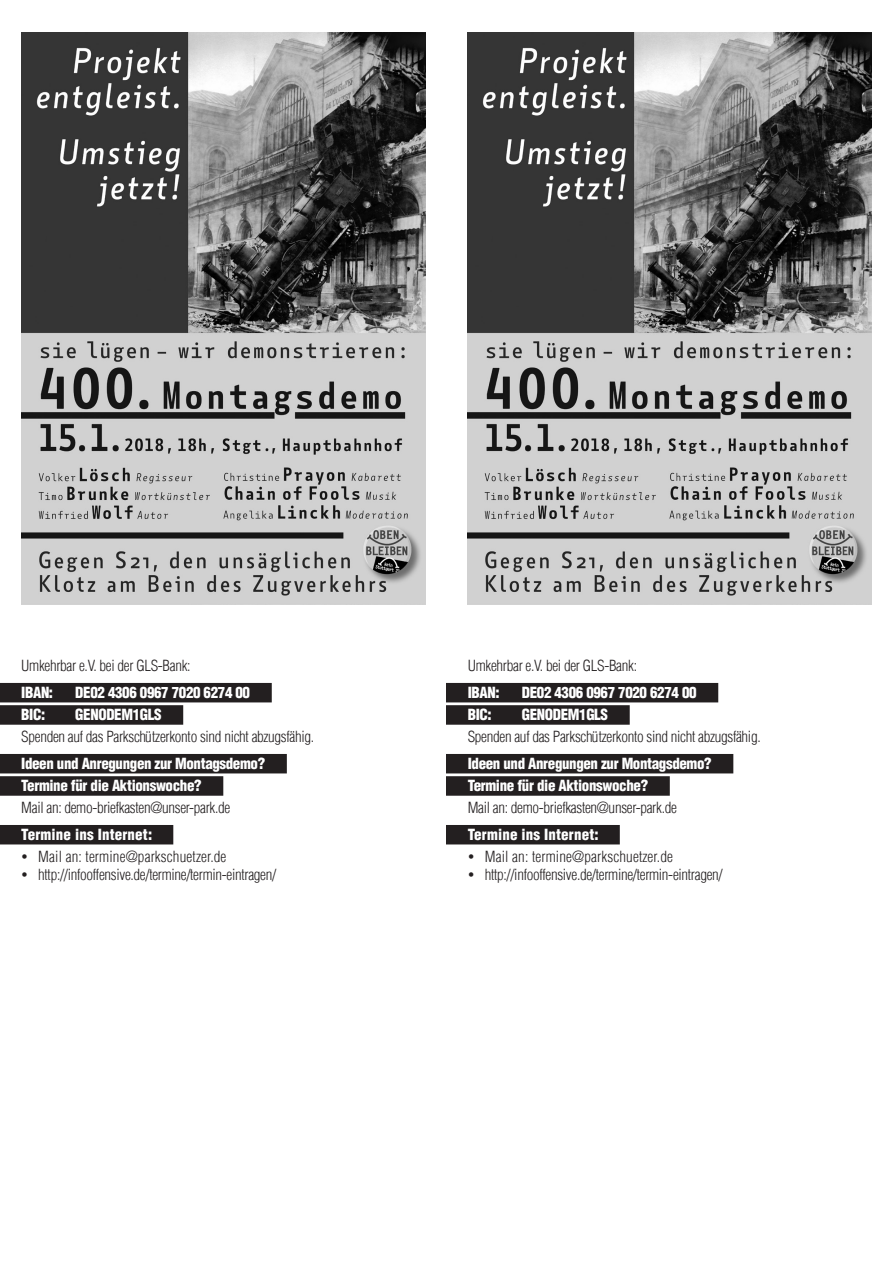
<style>
.page{position:relative;width:893px;height:1263px;background:#fff}
.page>*{position:absolute;margin:0;border:0;box-sizing:border-box;transform-origin:0 0}
.t1{font:15px "Switzerland Cond Light Plain";letter-spacing:-.02em;color:#231f20}
.t2{font:15px/22.2px "Switzerland Cond Black Plain";letter-spacing:-.025em;color:#fff}
.t3{font:15px "Switzerland Cond Light Plain";letter-spacing:.01em;color:#231f20}
.t4{font:15px "Switzerland Cond Black Plain";letter-spacing:.01em;color:#fff}
</style>
<div class="page">
<img style="left:21px;top:33px;width:404px;height:571px">
<div style="left:0;top:683px;width:272px;height:19px;background:#231f20"></div>
<div style="left:0;top:705px;width:183px;height:20px;background:#231f20"></div>
<div style="left:0;top:754px;width:287px;height:19px;background:#231f20"></div>
<div style="left:0;top:776px;width:223px;height:20px;background:#231f20"></div>
<div style="left:0;top:825px;width:173px;height:19px;background:#231f20"></div>
<img style="left:468px;top:33px;width:404px;height:571px">
<div style="left:446px;top:683px;width:272px;height:19px;background:#231f20"></div>
<div style="left:446px;top:705px;width:184px;height:20px;background:#231f20"></div>
<div style="left:446px;top:754px;width:287px;height:19px;background:#231f20"></div>
<div style="left:446px;top:776px;width:224px;height:20px;background:#231f20"></div>
<div style="left:446px;top:825px;width:174px;height:19px;background:#231f20"></div>
<p class="t1" style="left:21px;top:657px;width:171px">Umkehrbar e.V. bei der GLS-Bank:</p>
<p class="t2" style="left:21px;top:681px;width:33px">IBAN:</p>
<p class="t2" style="left:75px;top:681px;width:176px">DE02 4306 0967 7020 6274 00</p>
<p class="t2" style="left:21px;top:703px;width:25px">BIC:</p>
<p class="t2" style="left:75px;top:703px;width:88px">GENODEM1GLS</p>
<p class="t1" style="left:21px;top:728px;width:294px">Spenden auf das Parkschützerkonto sind nicht abzugsfähig.</p>
<p class="t2" style="left:21px;top:752px;width:245px">Ideen und Anregungen zur Montagsdemo?<br>Termine für die Aktionswoche?</p>
<p class="t1" style="left:21px;top:799px;width:211px">Mail an: demo-briefkasten@unser-park.de</p>
<p class="t4" style="left:21px;top:825px;width:132px">Termine ins Internet:</p>
<p class="t3" style="left:21px;top:848px;width:207px">• Mail an: termine@parkschuetzer.de</p>
<p class="t1" style="left:21px;top:866px;width:256px">• http://infooffensive.de/termine/termin-eintragen/</p>
<p class="t1" style="left:468px;top:657px;width:171px">Umkehrbar e.V. bei der GLS-Bank:</p>
<p class="t2" style="left:468px;top:681px;width:33px">IBAN:</p>
<p class="t2" style="left:522px;top:681px;width:176px">DE02 4306 0967 7020 6274 00</p>
<p class="t2" style="left:468px;top:703px;width:25px">BIC:</p>
<p class="t2" style="left:522px;top:703px;width:88px">GENODEM1GLS</p>
<p class="t1" style="left:468px;top:728px;width:294px">Spenden auf das Parkschützerkonto sind nicht abzugsfähig.</p>
<p class="t2" style="left:468px;top:752px;width:245px">Ideen und Anregungen zur Montagsdemo?<br>Termine für die Aktionswoche?</p>
<p class="t1" style="left:468px;top:799px;width:211px">Mail an: demo-briefkasten@unser-park.de</p>
<p class="t4" style="left:468px;top:825px;width:132px">Termine ins Internet:</p>
<p class="t3" style="left:468px;top:848px;width:207px">• Mail an: termine@parkschuetzer.de</p>
<p class="t1" style="left:468px;top:866px;width:256px">• http://infooffensive.de/termine/termin-eintragen/</p>
</div>
